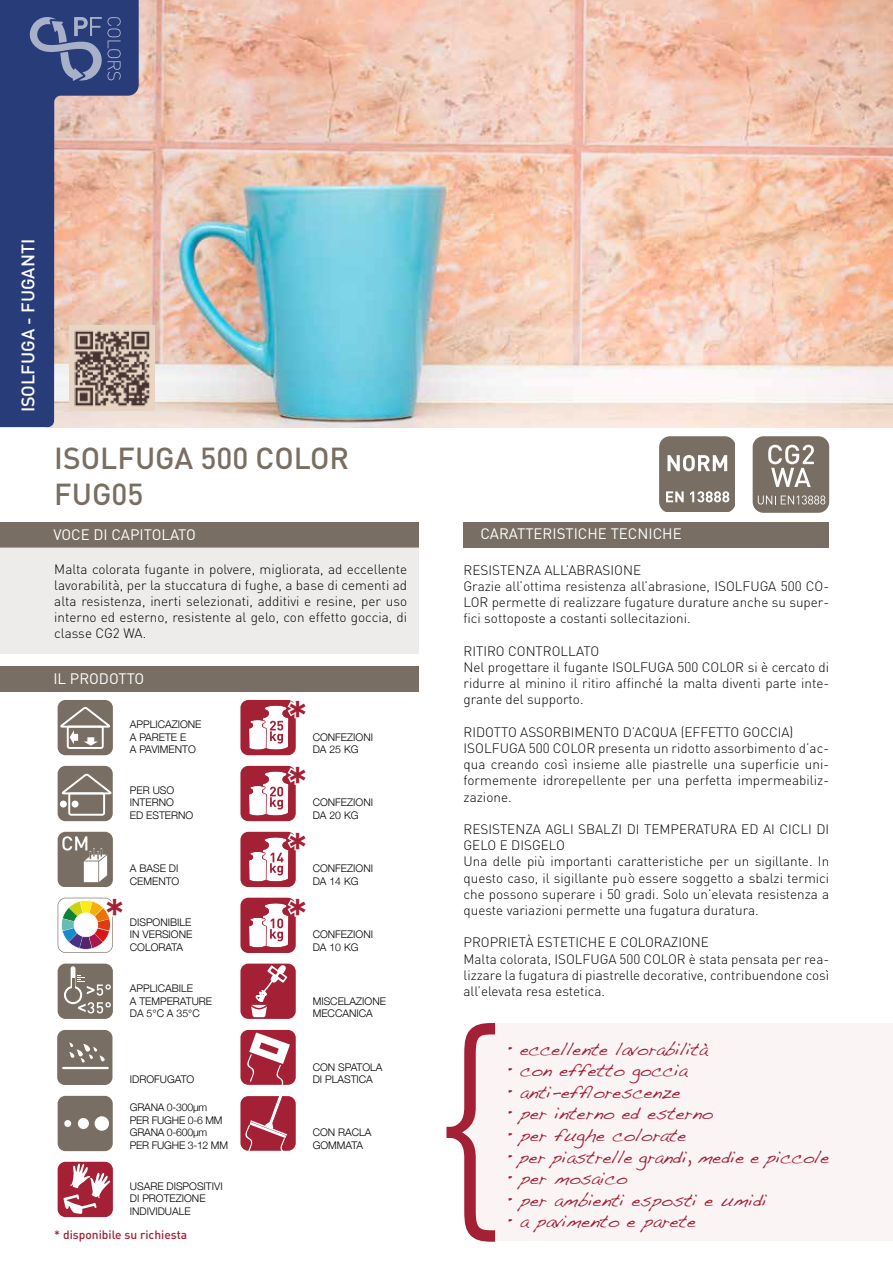
<style>
.page{position:relative;width:893px;height:1263px;background:#fff}
.page>*{position:absolute;margin:0;border:0;box-sizing:border-box;transform-origin:0 0}
.t1{font:500 43.5px "DIN";color:#a42035}
.t2{font:500 30px/36px "DIN";color:#786e63}
.t3{font:18px "Handwriting Dakota";color:#a42035}
.t4{font:500 18px "DIN";color:#fff}
.t5{font:15px "DIN";color:#fff}
.t6{font:300 13.5px/16.2px "DIN";color:#000}
.t7{font:500 12px "DIN";color:#a42035}
.t8{font:300 10.5px/12.6px "Helvetica Neue";color:#000}
.t9{font:300 10.5px/12.6px "Helvetica Neue";letter-spacing:-.02em;color:#000}
</style>
<div class="page">
<div style="left:0;top:522px;width:419px;height:25px;background:#786e63"></div>
<div style="left:463px;top:522px;width:366px;height:25px;background:#786e63"></div>
<div style="left:495px;top:1023px;width:398px;height:218px;background:#faf4f5"></div>
<svg style="left:446px;top:1023px;width:49px;height:219px"></svg>
<div style="left:0;top:547px;width:419px;height:107px;background:#edeceb"></div>
<img style="left:139px;top:0;width:754px;height:427px">
<div style="left:753px;top:436px;width:76px;height:77px;background:#786e63;border-radius:11px"></div>
<svg style="left:768px;top:445px;width:46px;height:42px"></svg>
<svg style="left:758px;top:495px;width:67px;height:9px"></svg>
<svg style="left:0;top:0;width:139px;height:427px;background:#857c94"></svg>
<svg style="left:659px;top:436px;width:76px;height:75px;background:#8e857c"></svg>
<img style="left:70px;top:325px;width:85px;height:85px">
<svg style="left:28px;top:16px;width:93px;height:65px;background:#4f5e91"></svg>
<div style="left:58px;top:700px;width:55px;height:55px;background:#786e63;border-radius:8px"></div>
<div style="left:240px;top:700px;width:56px;height:55px;background:#a42035;border-radius:8px"></div>
<div style="left:58px;top:766px;width:55px;height:55px;background:#786e63;border-radius:8px"></div>
<svg style="left:62px;top:773px;width:50px;height:43px"></svg>
<div style="left:72px;top:800px;width:7px;height:7px;background:#fff;border-radius:50%"></div>
<div style="left:60px;top:800px;width:7px;height:7px;background:#fff;border-radius:50%"></div>
<div style="left:240px;top:766px;width:56px;height:55px;background:#a42035;border-radius:8px"></div>
<svg style="left:58px;top:832px;width:55px;height:56px"></svg>
<div style="left:240px;top:832px;width:56px;height:55px;background:#a42035;border-radius:8px"></div>
<div style="left:240px;top:898px;width:56px;height:55px;background:#a42035;border-radius:8px"></div>
<div style="left:58px;top:963px;width:55px;height:56px;background:#786e63;border-radius:8px"></div>
<svg style="left:64px;top:986px;width:18px;height:18px"></svg>
<svg style="left:71px;top:966px;width:4px;height:31px"></svg>
<div style="left:66px;top:988px;width:14px;height:14px;background:#786e63;border-radius:50%"></div>
<hr style="left:72px;top:978px;width:2px;height:21px;background:#786e63">
<svg style="left:78px;top:1002px;width:33px;height:11px"></svg>
<svg style="left:77px;top:975px;width:34px;height:21px"></svg>
<div style="left:240px;top:963px;width:56px;height:56px;background:#a42035;border-radius:8px"></div>
<svg style="left:251px;top:965px;width:36px;height:52px"></svg>
<div style="left:58px;top:1030px;width:54px;height:54px;background:#786e63;border-radius:8px"></div>
<hr style="left:62px;top:1067px;width:47px;height:2px;background:#fff">
<svg style="left:69px;top:1042px;width:36px;height:21px"></svg>
<div style="left:240px;top:1030px;width:56px;height:55px;background:#a42035;border-radius:8px"></div>
<svg style="left:245px;top:1032px;width:45px;height:53px"></svg>
<div style="left:58px;top:1096px;width:55px;height:55px;background:#786e63;border-radius:8px"></div>
<div style="left:95px;top:1116px;width:14px;height:15px;background:#fff;border-radius:50%"></div>
<div style="left:64px;top:1120px;width:7px;height:7px;background:#fff;border-radius:50%"></div>
<div style="left:78px;top:1118px;width:11px;height:11px;background:#fff;border-radius:50%"></div>
<div style="left:240px;top:1096px;width:56px;height:55px;background:#a42035;border-radius:8px"></div>
<svg style="left:243px;top:1096px;width:44px;height:55px"></svg>
<div style="left:58px;top:1162px;width:55px;height:55px;background:#a42035;border-radius:8px"></div>
<svg style="left:63px;top:1163px;width:47px;height:51px"></svg>
<svg style="left:58px;top:897px;width:55px;height:56px"></svg>
<svg style="left:248px;top:765px;width:48px;height:51px"></svg>
<svg style="left:0;top:666px;width:419px;height:84px"></svg>
<svg style="left:248px;top:897px;width:48px;height:51px"></svg>
<svg style="left:248px;top:831px;width:48px;height:51px"></svg>
<h3 class="t4" style="left:16px;top:412px;width:175px;rotate:-90deg">ISOLFUGA - FUGANTI</h3>
<h2 class="t2" style="left:54px;top:439px;width:296px">ISOLFUGA 500 COLOR<br>FUG05</h2>
<p class="t5" style="left:53px;top:525px;width:144px">VOCE DI CAPITOLATO</p>
<p class="t5" style="left:480px;top:525px;width:203px">CARATTERISTICHE TECNICHE</p>
<p class="t6" style="left:54px;top:560px;width:354px;text-align:justify">Malta colorata fugante in polvere, migliorata, ad eccellente lavorabilità, per la stuccatura di fughe, a base di cementi ad alta resistenza, inerti selezionati, additivi e resine, per uso interno ed esterno, resistente al gelo, con effetto goccia, di classe CG2 WA.</p>
<p class="t6" style="left:463px;top:562px;width:367px">RESISTENZA ALL’ABRASIONE<br>Grazie all’ottima resistenza all’abrasione, ISOLFUGA 500 CO-LOR permette di realizzare fugature durature anche su super&shy;fici sottoposte a costanti sollecitazioni.</p>
<p class="t6" style="left:463px;top:643px;width:367px">RITIRO CONTROLLATO<br>Nel progettare il fugante ISOLFUGA 500 COLOR si è cercato di ridurre al minino il ritiro affinché la malta diventi parte inte&shy;grante del supporto.</p>
<p class="t6" style="left:463px;top:724px;width:367px">RIDOTTO ASSORBIMENTO D’ACQUA (EFFETTO GOCCIA)<br>ISOLFUGA 500 COLOR presenta un ridotto assorbimento d’ac&shy;qua creando così insieme alle piastrelle una superficie uni&shy;formemente idrorepellente per una perfetta impermeabiliz&shy;zazione.</p>
<p class="t6" style="left:463px;top:821px;width:367px">RESISTENZA AGLI SBALZI DI TEMPERATURA ED AI CICLI DI GELO E DISGELO<br>Una delle più importanti caratteristiche per un sigillante. In questo caso, il sigillante può essere soggetto a sbalzi termici che possono superare i 50 gradi. Solo un’elevata resistenza a queste variazioni permette una fugatura duratura.</p>
<p class="t6" style="left:463px;top:934px;width:367px">PROPRIETÀ ESTETICHE E COLORAZIONE<br>Malta colorata, ISOLFUGA 500 COLOR è stata pensata per rea&shy;lizzare la fugatura di piastrelle decorative, contribuendone così all’elevata resa estetica.</p>
<p class="t5" style="left:53px;top:669px;width:93px">IL PRODOTTO</p>
<h1 class="t1" style="left:287px;top:688px;width:23px">*</h1>
<p class="t8" style="left:130px;top:717px;width:73px">APPLICAZIONE<br>A PARETE E<br>A PAVIMENTO</p>
<p class="t8" style="left:313px;top:730px;width:62px">CONFEZIONI<br>DA 25 KG</p>
<h1 class="t1" style="left:287px;top:754px;width:23px">*</h1>
<p class="t8" style="left:130px;top:783px;width:65px">PER USO<br>INTERNO<br>ED ESTERNO</p>
<p class="t8" style="left:313px;top:796px;width:62px">CONFEZIONI<br>DA 20 KG</p>
<h1 class="t1" style="left:287px;top:820px;width:23px">*</h1>
<p class="t8" style="left:130px;top:861px;width:51px">A BASE DI<br>CEMENTO</p>
<p class="t8" style="left:313px;top:861px;width:62px">CONFEZIONI<br>DA 14 KG</p>
<p class="t8" style="left:130px;top:915px;width:64px;text-align:justify">DISPONIBILE IN VERSIONE COLORATA</p>
<h1 class="t1" style="left:104px;top:886px;width:23px">*</h1>
<h1 class="t1" style="left:287px;top:886px;width:23px">*</h1>
<p class="t8" style="left:313px;top:927px;width:62px">CONFEZIONI<br>DA 10 KG</p>
<p class="t8" style="left:130px;top:981px;width:84px">APPLICABILE<br>A TEMPERATURE<br>DA 5°C A 35°C</p>
<p class="t8" style="left:313px;top:994px;width:75px">MISCELAZIONE<br>MECCANICA</p>
<p class="t8" style="left:130px;top:1072px;width:66px">IDROFUGATO</p>
<p class="t9" style="left:130px;top:1100px;width:100px">GRANA 0-300µm<br>PER FUGHE 0-6 MM<br>GRANA 0-600µm<br>PER FUGHE 3-12 MM</p>
<p class="t8" style="left:130px;top:1179px;width:94px">USARE DISPOSITIVI<br>DI PROTEZIONE<br>INDIVIDUALE</p>
<p class="t7" style="left:54px;top:1227px;width:134px">* disponibile su richiesta</p>
<p class="t8" style="left:313px;top:1060px;width:71px">CON SPATOLA<br>DI PLASTICA</p>
<p class="t8" style="left:313px;top:1125px;width:60px">CON RACLA<br>GOMMATA</p>
<h3 class="t3" style="left:508px;top:1038px;width:201px">• eccellente lavorabilità</h3>
<h3 class="t3" style="left:508px;top:1059px;width:181px">• con effetto goccia</h3>
<h3 class="t3" style="left:508px;top:1081px;width:174px">• anti-efflorescenze</h3>
<h3 class="t3" style="left:508px;top:1103px;width:206px">• per interno ed esterno</h3>
<h3 class="t3" style="left:508px;top:1124px;width:179px">• per fughe colorate</h3>
<h3 class="t3" style="left:508px;top:1146px;width:323px">• per piastrelle grandi, medie e piccole</h3>
<h3 class="t3" style="left:508px;top:1167px;width:121px">• per mosaico</h3>
<h3 class="t3" style="left:508px;top:1189px;width:260px">• per ambienti esposti e umidi</h3>
<h3 class="t3" style="left:508px;top:1211px;width:189px">• a pavimento e parete</h3>
</div>
